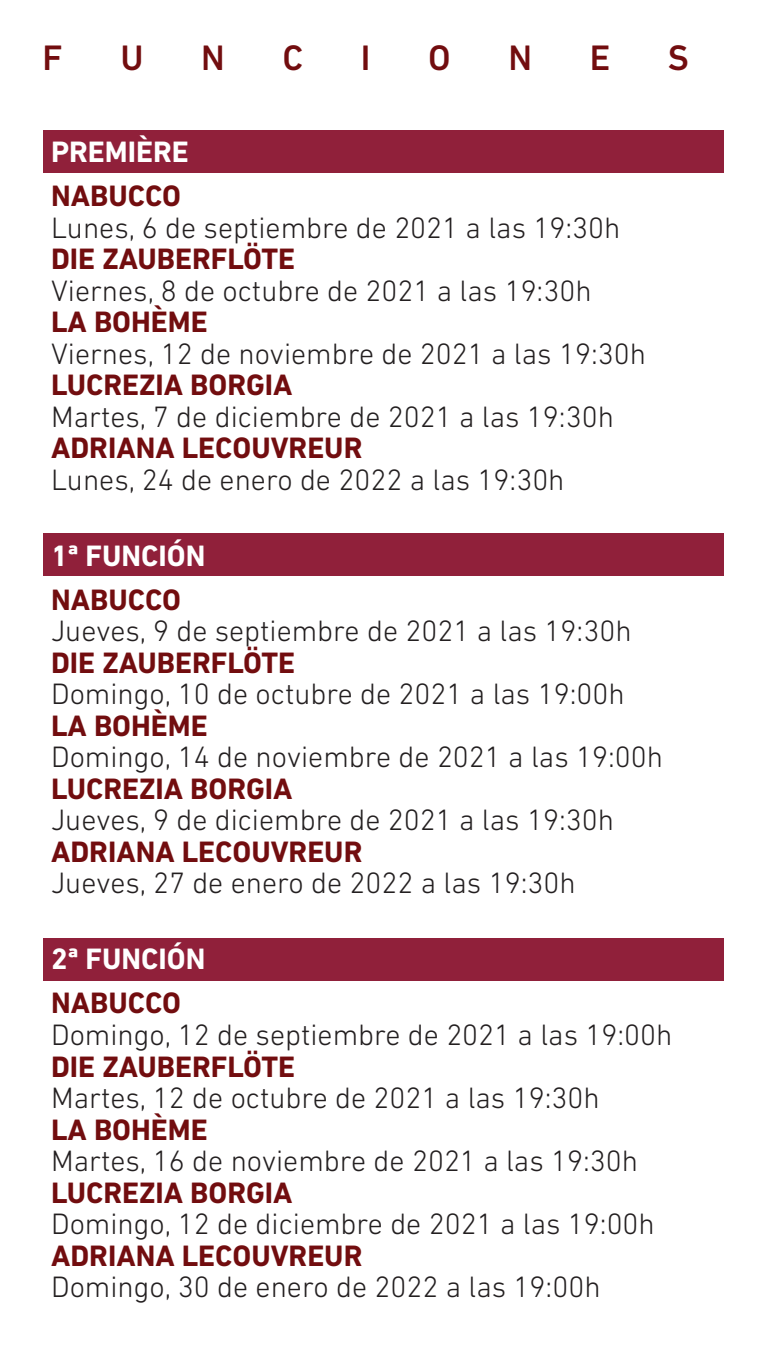
<style>
.page{position:relative;width:766px;height:1361px;background:#fff}
.page>*{position:absolute;margin:0;border:0;box-sizing:border-box;transform-origin:0 0}
.t1{font:500 36px "DIN Next LT Pro";color:#720d0f}
.t2{font:300 30px "DIN Next LT Pro";color:#231f20}
.t3{font:700 30px "DIN Next LT Pro";color:#720d0f}
.t4{font:700 30px "DIN Next LT Pro";color:#fff}
</style>
<div class="page">
<div style="left:43px;top:938px;width:680px;height:42px;background:#90203a"></div>
<div style="left:43px;top:533px;width:680px;height:43px;background:#90203a"></div>
<div style="left:43px;top:131px;width:680px;height:42px;background:#90203a"></div>
<p class="t1" style="left:43px;top:36px;width:22px">F</p>
<p class="t1" style="left:120px;top:36px;width:25px">U</p>
<p class="t1" style="left:201px;top:36px;width:25px">N</p>
<p class="t1" style="left:282px;top:36px;width:22px">C</p>
<p class="t1" style="left:361px;top:36px;width:11px">I</p>
<p class="t1" style="left:428px;top:36px;width:24px">O</p>
<p class="t1" style="left:508px;top:36px;width:25px">N</p>
<p class="t1" style="left:589px;top:36px;width:22px">E</p>
<p class="t1" style="left:667px;top:36px;width:23px">S</p>
<p class="t4" style="left:51px;top:134px;width:139px">PREMIÈRE</p>
<p class="t3" style="left:51px;top:178px;width:131px">NABUCCO</p>
<p class="t2" style="left:51px;top:210px;width:570px">Lunes, 6 de septiembre de 2021 a las 19:30h</p>
<p class="t3" style="left:51px;top:241px;width:245px">DIE ZAUBERFLÖTE</p>
<p class="t2" style="left:51px;top:273px;width:542px">Viernes, 8 de octubre de 2021 a las 19:30h</p>
<p class="t3" style="left:51px;top:304px;width:158px">LA BOHÈME</p>
<p class="t2" style="left:51px;top:336px;width:596px">Viernes, 12 de noviembre de 2021 a las 19:30h</p>
<p class="t3" style="left:51px;top:367px;width:243px">LUCREZIA BORGIA</p>
<p class="t2" style="left:51px;top:399px;width:564px">Martes, 7 de diciembre de 2021 a las 19:30h</p>
<p class="t3" style="left:51px;top:430px;width:313px">ADRIANA LECOUVREUR</p>
<p class="t2" style="left:51px;top:462px;width:515px">Lunes, 24 de enero de 2022 a las 19:30h</p>
<p class="t4" style="left:51px;top:538px;width:156px">1ª FUNCIÓN</p>
<p class="t3" style="left:51px;top:582px;width:131px">NABUCCO</p>
<p class="t2" style="left:51px;top:614px;width:582px">Jueves, 9 de septiembre de 2021 a las 19:30h</p>
<p class="t3" style="left:51px;top:645px;width:245px">DIE ZAUBERFLÖTE</p>
<p class="t2" style="left:51px;top:677px;width:575px">Domingo, 10 de octubre de 2021 a las 19:00h</p>
<p class="t3" style="left:51px;top:708px;width:158px">LA BOHÈME</p>
<p class="t2" style="left:51px;top:740px;width:613px">Domingo, 14 de noviembre de 2021 a las 19:00h</p>
<p class="t3" style="left:51px;top:771px;width:243px">LUCREZIA BORGIA</p>
<p class="t2" style="left:51px;top:803px;width:564px">Jueves, 9 de diciembre de 2021 a las 19:30h</p>
<p class="t3" style="left:51px;top:834px;width:313px">ADRIANA LECOUVREUR</p>
<p class="t2" style="left:51px;top:866px;width:526px">Jueves, 27 de enero de 2022 a las 19:30h</p>
<p class="t4" style="left:51px;top:941px;width:156px">2ª FUNCIÓN</p>
<p class="t3" style="left:51px;top:985px;width:131px">NABUCCO</p>
<p class="t2" style="left:51px;top:1017px;width:622px">Domingo, 12 de septiembre de 2021 a las 19:00h</p>
<p class="t3" style="left:51px;top:1048px;width:245px">DIE ZAUBERFLÖTE</p>
<p class="t2" style="left:51px;top:1080px;width:550px">Martes, 12 de octubre de 2021 a las 19:30h</p>
<p class="t3" style="left:51px;top:1111px;width:158px">LA BOHÈME</p>
<p class="t2" style="left:51px;top:1143px;width:588px">Martes, 16 de noviembre de 2021 a las 19:30h</p>
<p class="t3" style="left:51px;top:1174px;width:243px">LUCREZIA BORGIA</p>
<p class="t2" style="left:51px;top:1206px;width:605px">Domingo, 12 de diciembre de 2021 a las 19:00h</p>
<p class="t3" style="left:51px;top:1237px;width:313px">ADRIANA LECOUVREUR</p>
<p class="t2" style="left:51px;top:1269px;width:551px">Domingo, 30 de enero de 2022 a las 19:00h</p>
</div>
